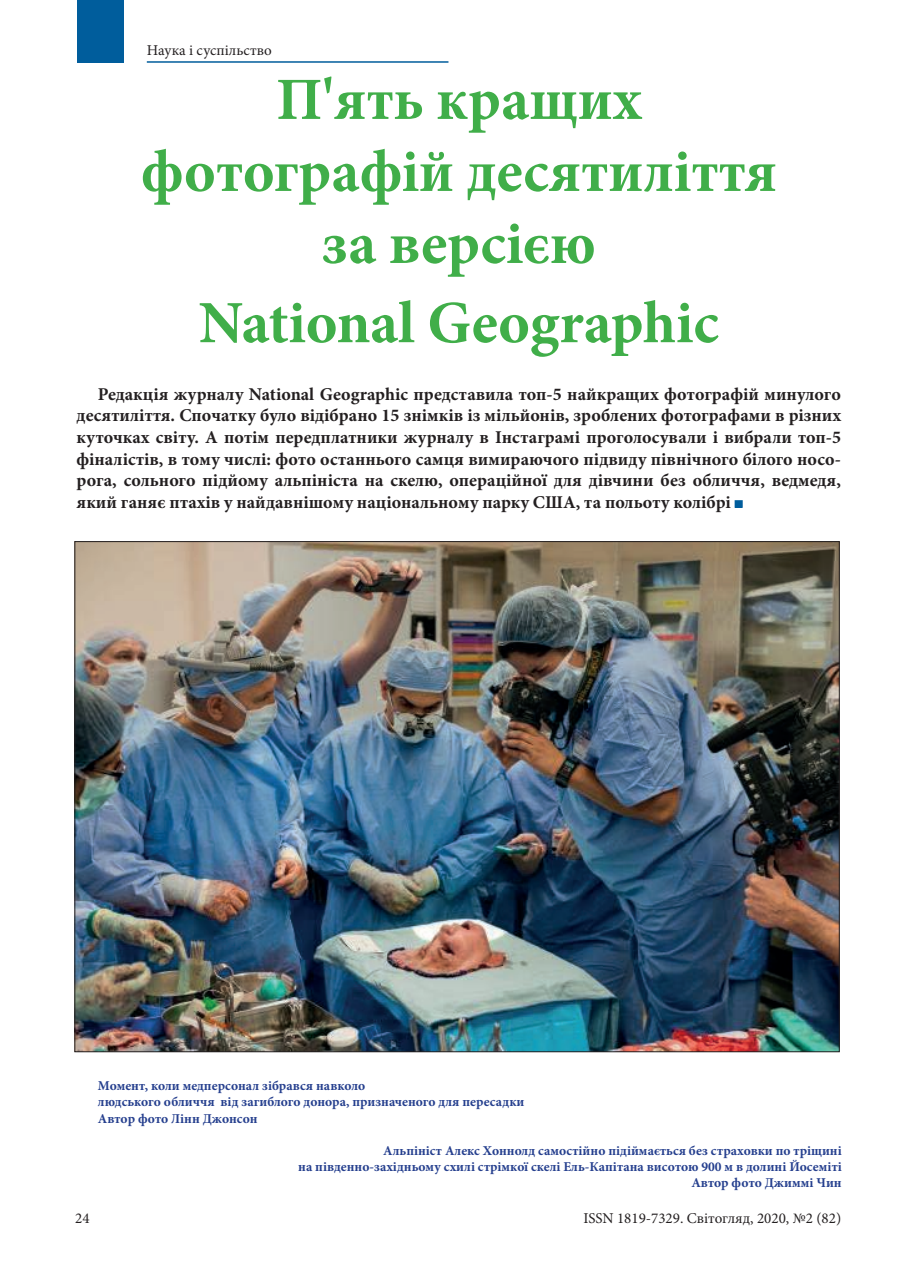
<style>
.page{position:relative;width:915px;height:1276px;background:#fff}
.page>*{position:absolute;margin:0;border:0;box-sizing:border-box;transform-origin:0 0}
.t1{font:700 60px/72px "Minion Pro";letter-spacing:-.005em;color:#40ae49;text-align:center}
.t2{font:700 18px/21.6px "Minion Pro";color:#231f20;text-align:justify}
.t3{font:15px "Minion Pro";color:#231f20}
.t4{font:700 13.5px/16.2px "Minion Pro";color:#253f8e}
</style>
<div class="page">
<hr style="left:147px;top:61px;width:301px;height:2px;background:#005d9c">
<div style="left:77px;top:0;width:46px;height:63px;background:#005d9c"></div>
<div style="left:734px;top:500px;width:8px;height:8px;border:2px solid #005d9c"></div>
<img style="left:76px;top:543px;width:761px;height:507px">
<p class="t3" style="left:147px;top:44px;width:126px">Наука і суспільство</p>
<h1 class="t1" style="left:141px;top:68px;width:637px">П'ять кращих фотографій десятиліття за версією</h1>
<h1 class="t1" style="left:199px;top:291px;width:521px">National Geographic</h1>
<p class="t2" style="left:77px;top:385px;width:765px;text-indent:21px">Редакція журналу National Geographic представила топ-5 найкращих фотографій минулого десятиліття. Спочатку було відібрано 15 знімків із мільйонів, зроблених фотографами в різних куточках світу. А потім передплатники журналу в Інстаграмі проголосували і вибрали топ-5 фіналістів, в тому числі: фото останнього самця вимираючого підвиду північного білого носо&shy;рога, сольного підйому альпініста на скелю, операційної для дівчини без обличчя, ведмедя, який ганяє птахів у найдавнішому національному парку США, та польоту колібрі</p>
<p class="t4" style="left:98px;top:1078px;width:428px">Момент, коли медперсонал зібрався навколо<br>людського обличчя від загиблого донора, призначеного для пересадки<br>Автор фото Лінн Джонсон</p>
<p class="t4" style="left:298px;top:1143px;width:545px;text-align:right">Альпініст Алекс Хоннолд самостійно підіймається без страховки по тріщині<br>на південно-західньому схилі стрімкої скелі Ель-Капітана висотою 900 м в долині Йосеміті<br>Автор фото Джиммі Чин</p>
<p class="t3" style="left:75px;top:1212px;width:16px">24</p>
<p class="t3" style="left:583px;top:1212px;width:259px">ISSN 1819-7329. Світогляд, 2020, №2 (82)</p>
</div>
